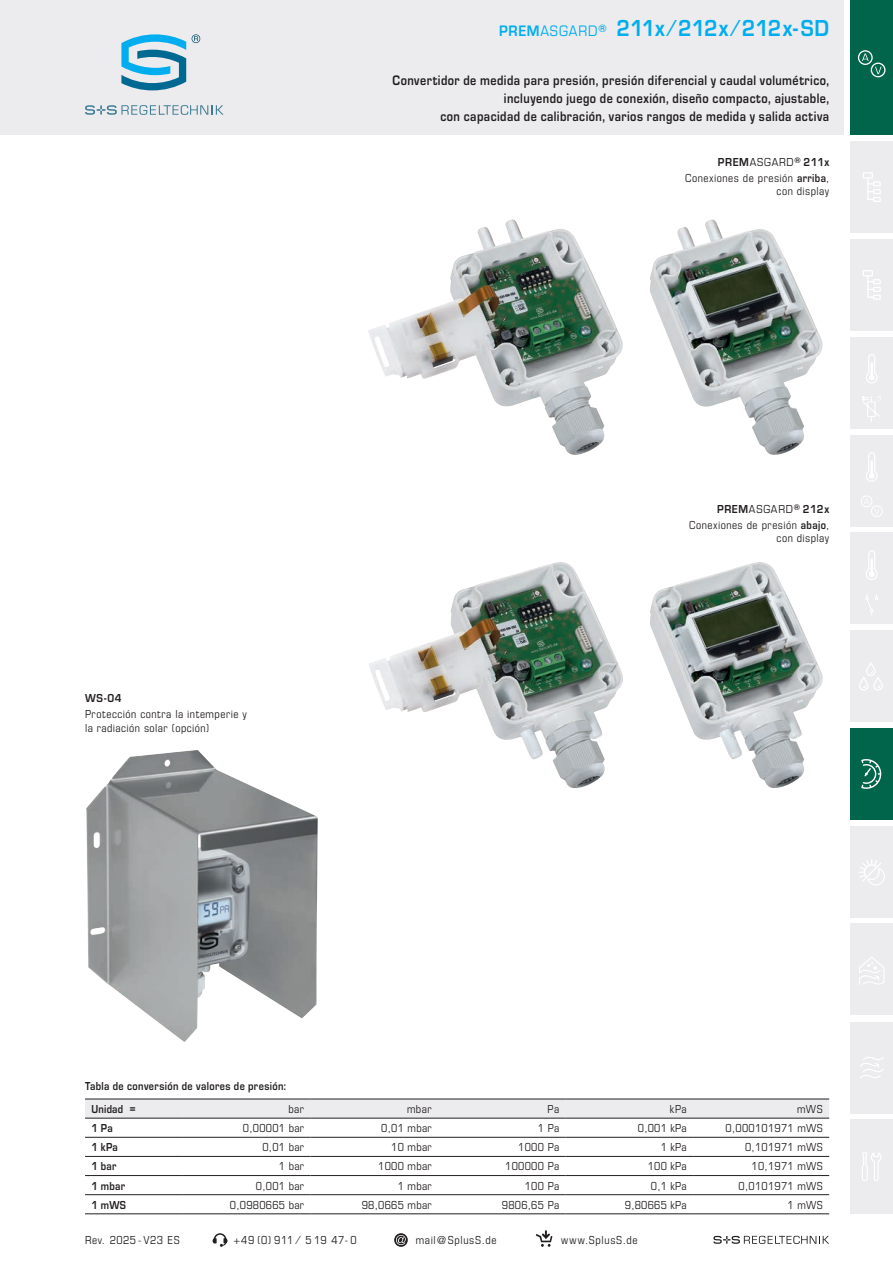
<style>
.page{position:relative;width:893px;height:1263px;background:#fff}
.page>*{position:absolute;margin:0;border:0;box-sizing:border-box;transform-origin:0 0}
.t1{font:700 24px "Eurostile OT";letter-spacing:-.005em;color:#00aeef;scale:.9 1}
.t2{font:700 14.25px/18px "Eurostile OT";letter-spacing:.035em;color:#231f20;text-align:right;scale:.85 1}
.t3{font:12px/13.5px "Eurostile OT Cond";letter-spacing:.03em;color:#231f20;text-align:right}
.t4{font:700 12px/22.8px "Eurostile OT";letter-spacing:.04em;color:#231f20;scale:.85 1}
.t5{font:700 12px "Eurostile OT";letter-spacing:.04em;color:#231f20;scale:.9 1}
.t6{font:12px "Eurostile OT Cond";letter-spacing:.06em;color:#231f20}
.t7{font:12px "Eurostile OT Cond";letter-spacing:.065em;color:#231f20}
.s1{font-size:15.75px}
.s2{font-weight:400;font-size:15.75px}
.s3{font-weight:400}
.s4{font-family:"Eurostile OT";font-weight:700}
</style>
<div class="page">
<div style="left:0;top:0;width:844px;height:135px;background:#ececee"></div>
<svg style="left:121px;top:34px;width:65px;height:56px"></svg>
<svg style="left:192px;top:34px;width:8px;height:9px"></svg>
<svg style="left:85px;top:105px;width:139px;height:10px"></svg>
<div style="left:850px;top:0;width:43px;height:135px;background:#00654a"></div>
<div style="left:850px;top:630px;width:43px;height:92px;background:#ececee"></div>
<div style="left:850px;top:826px;width:43px;height:91px;background:#ececee"></div>
<div style="left:850px;top:1119px;width:43px;height:95px;background:#ececee"></div>
<div style="left:850px;top:435px;width:43px;height:91px;background:#ececee"></div>
<div style="left:850px;top:337px;width:43px;height:91px;background:#ececee"></div>
<div style="left:850px;top:728px;width:43px;height:92px;background:#00654a"></div>
<div style="left:850px;top:533px;width:43px;height:91px;background:#ececee"></div>
<div style="left:850px;top:239px;width:43px;height:92px;background:#ececee"></div>
<div style="left:850px;top:141px;width:43px;height:92px;background:#ececee"></div>
<svg style="left:861px;top:496px;width:22px;height:21px"></svg>
<svg style="left:862px;top:396px;width:19px;height:26px"></svg>
<svg style="left:865px;top:594px;width:13px;height:21px"></svg>
<svg style="left:863px;top:172px;width:18px;height:30px"></svg>
<svg style="left:863px;top:270px;width:18px;height:30px"></svg>
<svg style="left:866px;top:354px;width:12px;height:29px"></svg>
<svg style="left:866px;top:452px;width:12px;height:30px"></svg>
<svg style="left:866px;top:550px;width:12px;height:30px"></svg>
<svg style="left:859px;top:663px;width:24px;height:27px"></svg>
<svg style="left:861px;top:759px;width:20px;height:30px"></svg>
<svg style="left:859px;top:859px;width:26px;height:26px"></svg>
<svg style="left:862px;top:1152px;width:20px;height:29px"></svg>
<svg style="left:713px;top:1236px;width:116px;height:8px"></svg>
<svg style="left:213px;top:1233px;width:14px;height:14px"></svg>
<svg style="left:536px;top:1230px;width:16px;height:17px"></svg>
<svg style="left:394px;top:1233px;width:14px;height:14px"></svg>
<svg style="left:396px;top:1235px;width:10px;height:10px"></svg>
<div style="left:850px;top:1022px;width:43px;height:91px;background:#ececee"></div>
<svg style="left:860px;top:1057px;width:24px;height:21px"></svg>
<div style="left:850px;top:924px;width:43px;height:91px;background:#ececee"></div>
<svg style="left:859px;top:957px;width:26px;height:28px"></svg>
<img style="left:650px;top:562px;width:173px;height:226px">
<img style="left:650px;top:220px;width:173px;height:235px">
<img style="left:368px;top:220px;width:255px;height:235px">
<img style="left:369px;top:562px;width:254px;height:226px">
<svg style="left:857px;top:50px;width:29px;height:28px"></svg>
<img style="left:86px;top:750px;width:232px;height:292px">
<div style="left:85px;top:1100px;width:744px;height:18px;background:#ececee"></div>
<hr style="left:85px;top:1099px;width:98px;height:1px;background:#231f20">
<hr style="left:183px;top:1099px;width:127px;height:1px;background:#231f20">
<hr style="left:310px;top:1099px;width:128px;height:1px;background:#231f20">
<hr style="left:438px;top:1099px;width:128px;height:1px;background:#231f20">
<hr style="left:566px;top:1099px;width:127px;height:1px;background:#231f20">
<hr style="left:693px;top:1099px;width:136px;height:1px;background:#231f20">
<hr style="left:85px;top:1118px;width:98px;height:1px;background:#231f20">
<hr style="left:183px;top:1118px;width:127px;height:1px;background:#231f20">
<hr style="left:310px;top:1118px;width:128px;height:1px;background:#231f20">
<hr style="left:438px;top:1118px;width:128px;height:1px;background:#231f20">
<hr style="left:566px;top:1118px;width:127px;height:1px;background:#231f20">
<hr style="left:693px;top:1118px;width:136px;height:1px;background:#231f20">
<hr style="left:85px;top:1137px;width:98px;height:1px;background:#231f20">
<hr style="left:183px;top:1137px;width:127px;height:1px;background:#231f20">
<hr style="left:310px;top:1137px;width:128px;height:1px;background:#231f20">
<hr style="left:438px;top:1137px;width:128px;height:1px;background:#231f20">
<hr style="left:566px;top:1137px;width:127px;height:1px;background:#231f20">
<hr style="left:693px;top:1137px;width:136px;height:1px;background:#231f20">
<hr style="left:85px;top:1156px;width:98px;height:1px;background:#231f20">
<hr style="left:183px;top:1156px;width:127px;height:1px;background:#231f20">
<hr style="left:310px;top:1156px;width:128px;height:1px;background:#231f20">
<hr style="left:438px;top:1156px;width:128px;height:1px;background:#231f20">
<hr style="left:566px;top:1156px;width:127px;height:1px;background:#231f20">
<hr style="left:693px;top:1156px;width:136px;height:1px;background:#231f20">
<hr style="left:85px;top:1175px;width:98px;height:1px;background:#231f20">
<hr style="left:183px;top:1175px;width:127px;height:1px;background:#231f20">
<hr style="left:310px;top:1175px;width:128px;height:1px;background:#231f20">
<hr style="left:438px;top:1175px;width:128px;height:1px;background:#231f20">
<hr style="left:566px;top:1175px;width:127px;height:1px;background:#231f20">
<hr style="left:693px;top:1175px;width:136px;height:1px;background:#231f20">
<hr style="left:85px;top:1194px;width:98px;height:1px;background:#231f20">
<hr style="left:183px;top:1194px;width:127px;height:1px;background:#231f20">
<hr style="left:310px;top:1194px;width:128px;height:1px;background:#231f20">
<hr style="left:438px;top:1194px;width:128px;height:1px;background:#231f20">
<hr style="left:566px;top:1194px;width:127px;height:1px;background:#231f20">
<hr style="left:693px;top:1194px;width:136px;height:1px;background:#231f20">
<hr style="left:85px;top:1213px;width:98px;height:1px;background:#231f20">
<hr style="left:183px;top:1213px;width:127px;height:1px;background:#231f20">
<hr style="left:310px;top:1213px;width:128px;height:1px;background:#231f20">
<hr style="left:438px;top:1213px;width:128px;height:1px;background:#231f20">
<hr style="left:566px;top:1213px;width:127px;height:1px;background:#231f20">
<hr style="left:693px;top:1213px;width:136px;height:1px;background:#231f20">
<h1 class="t1" style="left:499px;top:15px;width:368px"><span class="s1">PREM</span><span class="s2">ASGARD</span><sup>®</sup> 211x ⁄ 212x ⁄ 212x-SD</h1>
<p class="t2" style="left:393px;top:72px;width:515px">Convertidor de medida para presión, presión diferencial y caudal volumétrico, incluyendo juego de conexión, diseño compacto, ajustable,<br>con capacidad de calibración, varios rangos de medida y salida activa</p>
<p class="t5" style="left:718px;top:156px;width:125px">PREM<span class="s3">ASGARD</span><sup>®</sup> 211x</p>
<p class="t3" style="left:685px;top:171px;width:145px">Conexiones de presión <span class="s4">arriba</span>, con display</p>
<p class="t5" style="left:85px;top:692px;width:42px">WS-04</p>
<p class="t3" style="left:85px;top:707px;width:163px;text-align:left">Protección contra la intemperie y la radiación solar (opción)</p>
<p class="t5" style="left:717px;top:502px;width:126px">PREM<span class="s3">ASGARD</span><sup>®</sup> 212x</p>
<p class="t3" style="left:689px;top:518px;width:142px">Conexiones de presión <span class="s4">abajo</span>, con display</p>
<p class="t4" style="left:91px;top:1075px;width:231px;text-indent:-6px">Tabla de conversión de valores de presión:<br>Unidad =</p>
<p class="t3" style="left:288px;top:1102px;width:17px">bar</p>
<p class="t3" style="left:407px;top:1102px;width:26px">mbar</p>
<p class="t3" style="left:547px;top:1102px;width:13px">Pa</p>
<p class="t3" style="left:670px;top:1102px;width:18px">kPa</p>
<p class="t3" style="left:797px;top:1102px;width:27px">mWS</p>
<p class="t4" style="left:91px;top:1117px;width:27px">1 Pa</p>
<p class="t3" style="left:243px;top:1122px;width:63px">0,00001 bar</p>
<p class="t3" style="left:381px;top:1122px;width:52px">0,01 mbar</p>
<p class="t3" style="left:538px;top:1122px;width:23px">1 Pa</p>
<p class="t3" style="left:638px;top:1122px;width:50px">0,001 kPa</p>
<p class="t3" style="left:726px;top:1122px;width:99px">0,000101971 mWS</p>
<p class="t4" style="left:91px;top:1136px;width:33px">1 kPa</p>
<p class="t3" style="left:262px;top:1141px;width:43px">0,01 bar</p>
<p class="t3" style="left:391px;top:1141px;width:42px">10 mbar</p>
<p class="t3" style="left:518px;top:1141px;width:42px">1000 Pa</p>
<p class="t3" style="left:661px;top:1141px;width:28px">1 kPa</p>
<p class="t3" style="left:745px;top:1141px;width:79px">0,101971 mWS</p>
<p class="t4" style="left:91px;top:1155px;width:31px">1 bar</p>
<p class="t3" style="left:279px;top:1160px;width:27px">1 bar</p>
<p class="t3" style="left:378px;top:1160px;width:55px">1000 mbar</p>
<p class="t3" style="left:505px;top:1160px;width:55px">100000 Pa</p>
<p class="t3" style="left:648px;top:1160px;width:41px">100 kPa</p>
<p class="t3" style="left:752px;top:1160px;width:73px">10,1971 mWS</p>
<p class="t4" style="left:91px;top:1174px;width:41px">1 mbar</p>
<p class="t3" style="left:256px;top:1179px;width:50px">0,001 bar</p>
<p class="t3" style="left:398px;top:1179px;width:35px">1 mbar</p>
<p class="t3" style="left:525px;top:1179px;width:36px">100 Pa</p>
<p class="t3" style="left:651px;top:1179px;width:37px">0,1 kPa</p>
<p class="t3" style="left:739px;top:1179px;width:86px">0,0101971 mWS</p>
<p class="t4" style="left:91px;top:1193px;width:42px">1 mWS</p>
<p class="t3" style="left:230px;top:1198px;width:76px">0,0980665 bar</p>
<p class="t3" style="left:362px;top:1198px;width:71px">98,0665 mbar</p>
<p class="t3" style="left:502px;top:1198px;width:59px">9806,65 Pa</p>
<p class="t3" style="left:625px;top:1198px;width:63px">9,80665 kPa</p>
<p class="t3" style="left:787px;top:1198px;width:37px">1 mWS</p>
<p class="t3" style="left:85px;top:1233px;width:96px">Rev. 2025 - V23 ES</p>
<p class="t3" style="left:234px;top:1233px;width:125px">+49 (0) 911 ⁄ 5 19 47- 0</p>
<p class="t6" style="left:416px;top:1233px;width:82px">mail@SplusS.de</p>
<p class="t7" style="left:561px;top:1233px;width:78px">www.SplusS.de</p>
</div>
